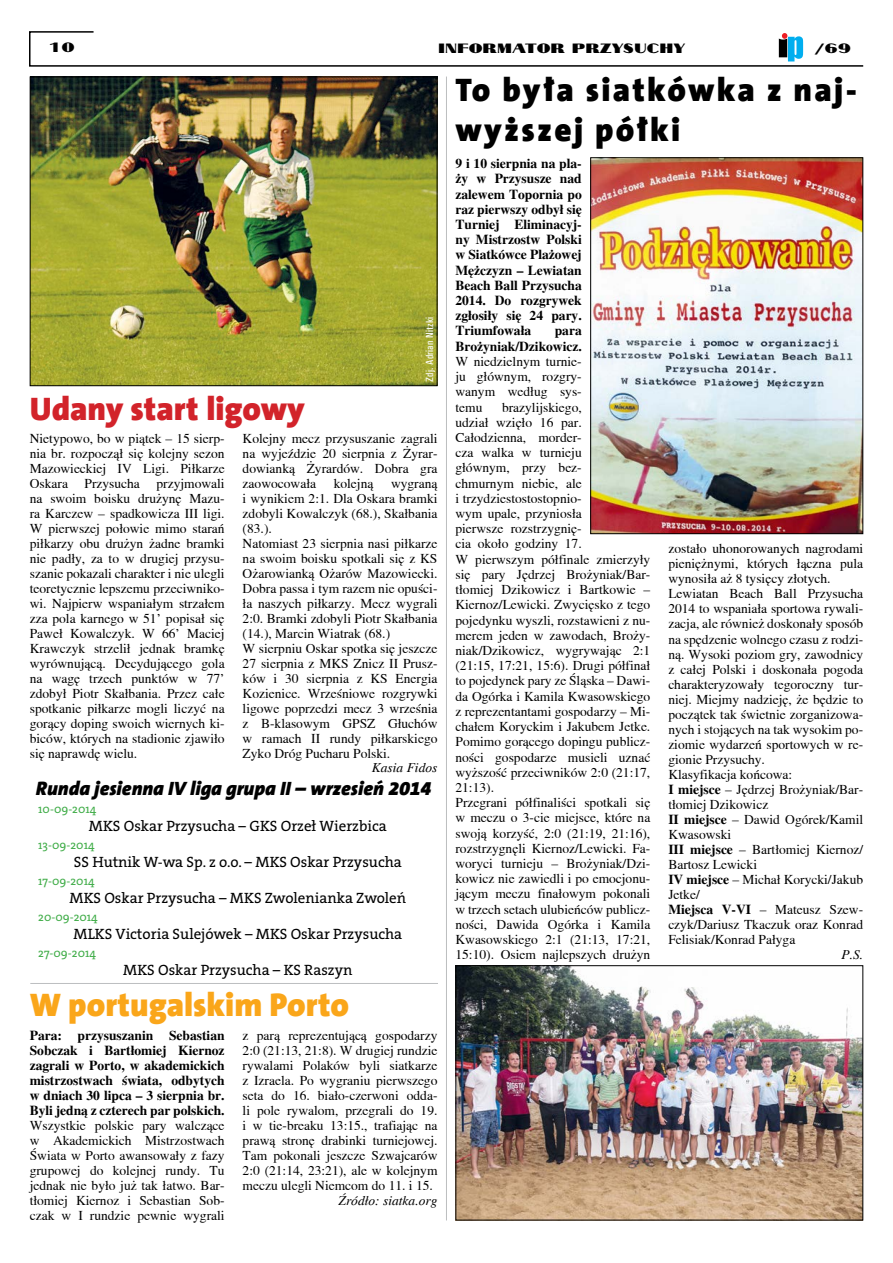
<style>
.page{position:relative;width:893px;height:1263px;background:#fff}
.page>*{position:absolute;margin:0;border:0;box-sizing:border-box;transform-origin:0 0}
.t1{font:900 33px/39.6px "The Sans CEB9";letter-spacing:.07em;color:#000}
.t2{font:900 33px "The Sans CEB9";color:#faa61a}
.t3{font:900 33px "The Sans CEB9";color:#d2232a}
.t4{font:italic 900 19.5px "The Sans CEB9";color:#000}
.t5{font:15px "The Serif Veolia W5 Pla";color:#000}
.t6{font:13.5px/15px "Toronto";color:#000;text-align:justify}
.t7{font:700 13.5px/15.1px "Toronto";color:#000;text-align:justify}
.t8{font:italic 13.5px "Toronto";color:#000}
.t9{font:13.5px "Cyklop";color:#000}
.t10{font:12px "The Serif Veolia W5 Pla";color:#41ad49}
.t11{font:500 condensed 10.5px "Univers";letter-spacing:.02em;color:#fff}
.s1{font-weight:700}
</style>
<div class="page">
<img style="left:32px;top:79px;width:403px;height:305px">
<div style="left:30px;top:77px;width:407px;height:309px;border:1px solid #000"></div>
<svg style="left:29px;top:31px;width:835px;height:36px"></svg>
<hr style="left:30px;top:983px;width:408px;height:1px;background:#bcbec0">
<hr style="left:446px;top:77px;width:1px;height:1143px;background:#bcbec0">
<img style="left:592px;top:159px;width:269px;height:373px">
<div style="left:590px;top:157px;width:273px;height:377px;border:1px solid #000"></div>
<img style="left:457px;top:967px;width:404px;height:251px">
<div style="left:455px;top:965px;width:408px;height:255px;border:1px solid #000"></div>
<p class="t9" style="left:48px;top:37px;width:28px">10</p>
<p class="t9" style="left:438px;top:37px;width:249px">INFORMATOR PRZYSUCHY</p>
<p class="t9" style="left:815px;top:37px;width:38px">/69</p>
<h1 class="t1" style="left:455px;top:71px;width:403px">To była siatkówka z naj&shy;wyższej półki</h1>
<p class="t7" style="left:455px;top:156px;width:128px">9 i 10 sierpnia na pla&shy;ży w Przysusze nad zalewem Topornia po raz pierwszy odbył się Turniej Eliminacyj&shy;ny Mistrzostw Polski w Siatkówce Plażowej Mężczyzn – Lewiatan Beach Ball Przysucha 2014. Do rozgrywek zgłosiły się 24 pary.<br>Triumfowała</p>
<p class="t11" style="left:423px;top:382px;width:66px;rotate:-90deg">Zdj. Adrian Nitzki</p>
<p class="t7" style="left:455px;top:323px;width:128px;text-align:right">para<br>Brożyniak/Dzikowicz.</p>
<p class="t6" style="left:455px;top:354px;width:128px">W niedzielnym turnie&shy;ju głównym, rozgry&shy;wanym według sys&shy;temu</p>
<h1 class="t3" style="left:30px;top:390px;width:277px">Udany start ligowy</h1>
<p class="t6" style="left:455px;top:399px;width:196px;text-align:left;text-indent:47px">brazylijskiego,<br>udział wzięło 16 par.<br>Całodzienna, morder-<br>cza walka w turnieju<br>głównym, przy bez-<br>chmurnym niebie, ale<br>i trzydziestostostopnio-<br>wym upale, przyniosła<br>pierwsze rozstrzygnię-<br>cia około godziny 17.<br>W pierwszym półfinale zmierzyły się pary Jędrzej Brożyniak/Bar&shy;tłomiej Dzikowicz i Bartkowie –<br>Kiernoz/Lewicki. Zwycięsko z tego pojedynku wyszli, rozstawieni z nu&shy;merem jeden w zawodach, Broży&shy;niak/Dzikowicz, wygrywając 2:1 (21:15, 17:21, 15:6). Drugi półfinał to pojedynek pary ze Śląska – Dawi&shy;da Ogórka i Kamila Kwasowskiego z reprezentantami gospodarzy – Mi&shy;chałem Koryckim i Jakubem Jetke.<br>Pomimo gorącego dopingu publicz&shy;ności gospodarze musieli uznać wyższość przeciwników 2:0 (21:17,<br>21:13).<br>Przegrani półfinaliści spotkali się w meczu o 3-cie miejsce, które na swoją korzyść, 2:0 (21:19, 21:16), rozstrzygnęli Kiernoz/Lewicki. Fa&shy;woryci turnieju – Brożyniak/Dzi&shy;kowicz nie zawiedli i po emocjonu&shy;jącym meczu finałowym pokonali w trzech setach ulubieńców publicz&shy;ności, Dawida Ogórka i Kamila<br>Kwasowskiego 2:1 (21:13, 17:21,<br>15:10). Osiem najlepszych drużyn</p>
<p class="t6" style="left:30px;top:431px;width:196px">Nietypowo, bo w piątek – 15 sierp&shy;nia br. rozpoczął się kolejny sezon Mazowieckiej IV Ligi. Piłkarze Oskara Przysucha przyjmowali na swoim boisku drużynę Mazu&shy;ra Karczew – spadkowicza III ligi.<br>W pierwszej połowie mimo starań piłkarzy obu drużyn żadne bramki nie padły, za to w drugiej przysu&shy;szanie pokazali charakter i nie ulegli teoretycznie lepszemu przeciwniko&shy;wi. Najpierw wspaniałym strzałem zza pola karnego w 51’ popisał się Paweł Kowalczyk. W 66’ Maciej Krawczyk strzelił jednak bramkę wyrównującą. Decydującego gola na wagę trzech punktów w 77’ zdobył Piotr Skałbania. Przez całe spotkanie piłkarze mogli liczyć na gorący doping swoich wiernych ki&shy;biców, których na stadionie zjawiło się naprawdę wielu.</p>
<p class="t6" style="left:243px;top:431px;width:196px">Kolejny mecz przysuszanie zagrali na wyjeździe 20 sierpnia z Żyrar&shy;dowianką Żyrardów. Dobra gra zaowocowała</p>
<p class="t6" style="left:334px;top:476px;width:41px">kolejną</p>
<p class="t6" style="left:243px;top:476px;width:196px;text-align:left;text-indent:148px">wygraną i wynikiem 2:1. Dla Oskara bramki zdobyli Kowalczyk (68.), Skałbania (83.).<br>Natomiast 23 sierpnia nasi piłkarze na swoim boisku spotkali się z KS<br>Ożarowianką Ożarów Mazowiecki.<br>Dobra passa i tym razem nie opuści&shy;ła naszych piłkarzy. Mecz wygrali<br>2:0. Bramki zdobyli Piotr Skałbania (14.), Marcin Wiatrak (68.)<br>W sierpniu Oskar spotka się jeszcze<br>27 sierpnia z MKS Znicz II Prusz&shy;ków i 30 sierpnia z KS Energia<br>Kozienice. Wrześniowe rozgrywki ligowe poprzedzi mecz 3 września z B-klasowym GPSZ Głuchów w ramach II rundy piłkarskiego<br>Zyko Dróg Pucharu Polski.</p>
<p class="t6" style="left:668px;top:541px;width:196px;text-align:left">zostało uhonorowanych nagrodami pieniężnymi, których łączna pula wynosiła aż 8 tysięcy złotych.<br>Lewiatan Beach Ball Przysucha<br>2014 to wspaniała sportowa rywali&shy;zacja, ale również doskonały sposób na spędzenie wolnego czasu z rodzi&shy;ną. Wysoki poziom gry, zawodnicy z całej Polski i doskonała pogoda charakteryzowały tegoroczny tur&shy;niej. Miejmy nadzieję, że będzie to początek tak świetnie zorganizowa&shy;nych i stojących na tak wysokim po&shy;ziomie wydarzeń sportowych w re&shy;gionie Przysuchy.<br>Klasyfikacja końcowa:<br><span class="s1">I miejsce</span> – Jędrzej Brożyniak/Bar&shy;tłomiej Dzikowicz<br><span class="s1">II miejsce</span> – Dawid Ogórek/Kamil<br>Kwasowski<br><span class="s1">III miejsce</span> – Bartłomiej Kiernoz/<br>Bartosz Lewicki<br><span class="s1">IV miejsce</span> – Michał Korycki/Jakub<br>Jetke/<br><span class="s1">Miejsca V-VI</span> – Mateusz Szew&shy;czyk/Dariusz Tkaczuk oraz Konrad<br>Felisiak/Konrad Pałyga</p>
<p class="t8" style="left:841px;top:947px;width:23px">P.S.</p>
<p class="t8" style="left:372px;top:760px;width:67px">Kasia Fidos</p>
<h2 class="t4" style="left:36px;top:776px;width:397px">Runda jesienna IV liga grupa II – wrzesień 2014</h2>
<p class="t10" style="left:38px;top:801px;width:60px">10-09-2014</p>
<p class="t5" style="left:89px;top:816px;width:299px">MKS Oskar Przysucha – GKS Orzeł Wierzbica</p>
<p class="t10" style="left:38px;top:837px;width:58px">13-09-2014</p>
<p class="t5" style="left:74px;top:852px;width:329px">SS Hutnik W-wa Sp. z o.o. – MKS Oskar Przysucha</p>
<p class="t10" style="left:38px;top:873px;width:58px">17-09-2014</p>
<p class="t5" style="left:70px;top:888px;width:338px">MKS Oskar Przysucha – MKS Zwolenianka Zwoleń</p>
<p class="t10" style="left:38px;top:909px;width:61px">20-09-2014</p>
<p class="t5" style="left:74px;top:924px;width:330px">MLKS Victoria Sulejówek – MKS Oskar Przysucha</p>
<p class="t10" style="left:38px;top:945px;width:59px">27-09-2014</p>
<p class="t5" style="left:123px;top:960px;width:231px">MKS Oskar Przysucha – KS Raszyn</p>
<h1 class="t2" style="left:30px;top:985px;width:321px">W portugalskim Porto</h1>
<p class="t7" style="left:30px;top:1027px;width:196px">Para: przysuszanin Sebastian Sobczak i Bartłomiej Kiernoz zagrali w Porto, w akademickich mistrzostwach świata, odbytych w dniach 30 lipca – 3 sierpnia br.<br>Byli jedną z czterech par polskich.</p>
<p class="t6" style="left:30px;top:1118px;width:196px">Wszystkie polskie pary walczące w Akademickich Mistrzostwach Świata w Porto awansowały z fazy grupowej do kolejnej rundy. Tu jednak nie było już tak łatwo. Bar&shy;tłomiej Kiernoz i Sebastian Sob&shy;czak w I rundzie pewnie wygrali</p>
<p class="t6" style="left:243px;top:1027px;width:196px">z parą reprezentującą gospodarzy 2:0 (21:13, 21:8). W drugiej rundzie rywalami Polaków byli siatkarze z Izraela. Po wygraniu pierwszego seta do 16. biało-czerwoni odda&shy;li pole rywalom, przegrali do 19. i w tie-breaku 13:15., trafiając na prawą stronę drabinki turniejowej.<br>Tam pokonali jeszcze Szwajcarów 2:0 (21:14, 23:21), ale w kolejnym meczu ulegli Niemcom do 11. i 15.</p>
<p class="t8" style="left:339px;top:1192px;width:100px">Źródło: siatka.org</p>
</div>
